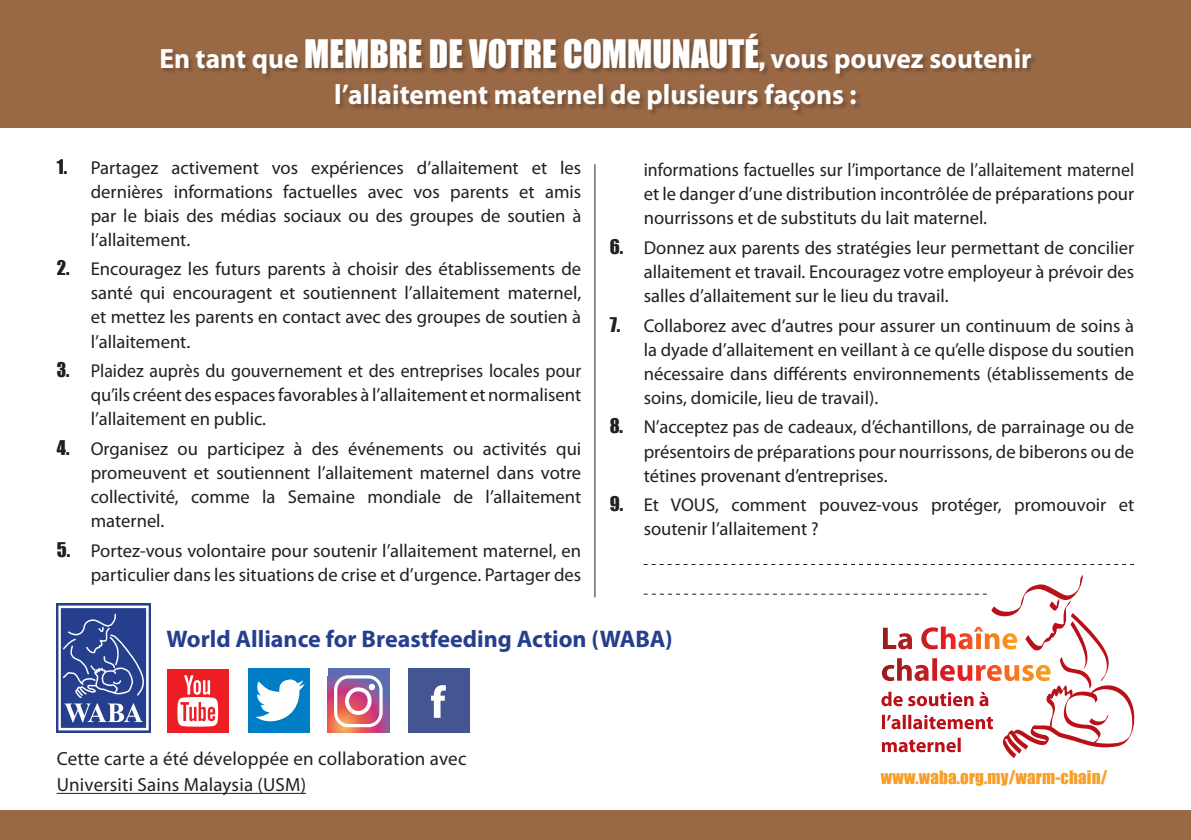
<style>
.page{position:relative;width:1191px;height:840px;background:#fff}
.page>*{position:absolute;margin:0;border:0;box-sizing:border-box;transform-origin:0 0}
.t1{font:36px "Impact";color:#fff}
.t2{font:700 28px/36px "Myriad Pro";color:#fff}
.t3{font:700 24px "Myriad Pro";color:#253f8e}
.t4{font:19px/26px "Myriad Pro";letter-spacing:.01em;color:#231f20}
.t5{font:18.6px/24px "Myriad Pro";color:#231f20;text-align:justify}
.t6{font:18.6px/24px "Myriad Pro";color:#231f20;text-align:justify;scale:.96 1}
.t7{font:17px "Impact";letter-spacing:.01em;color:#f89f28}
.s1{font-family:"Impact";font-weight:400;font-size:36px}
.s2{font-family:"Impact"}
</style>
<div class="page">
<div style="left:0;top:0;width:1191px;height:128px;background:#996844"></div>
<div style="left:159px;top:31px;width:879px;height:86px;background:#231f20;opacity:.3"></div>
<hr style="left:594px;top:164px;width:1px;height:433px;background:#231f20">
<div style="left:0;top:809px;width:1191px;height:30px;background:#996844"></div>
<hr style="left:57px;top:792px;width:249px;height:1px;background:#231f20">
<img style="left:57px;top:603px;width:93px;height:128px">
<div style="left:408px;top:668px;width:61px;height:64px;background:#435691"></div>
<svg style="left:431px;top:685px;width:15px;height:32px"></svg>
<div style="left:167px;top:668px;width:61px;height:64px;background:#ee1d23"></div>
<svg style="left:177px;top:675px;width:41px;height:51px"></svg>
<svg style="left:328px;top:668px;width:61px;height:64px;background:#af668c"></svg>
<div style="left:334px;top:675px;width:48px;height:51px;border:3px solid #fff;border-radius:13px"></div>
<div style="left:345px;top:686px;width:27px;height:28px;border:4px solid #fff;border-radius:50%"></div>
<svg style="left:369px;top:683px;width:6px;height:6px"></svg>
<div style="left:249px;top:668px;width:61px;height:64px;background:#007ec5"></div>
<svg style="left:255px;top:679px;width:49px;height:43px"></svg>
<svg style="left:643px;top:574px;width:492px;height:183px"></svg>
<h2 class="t2" style="left:159px;top:40px;width:166px">En tant que <span class="s1">MEMBRE</span></h2>
<h1 class="t1" style="left:429px;top:26px;width:77px">DE VOTRE</h1>
<h1 class="t1" style="left:563px;top:26px;width:21px">COMMUNAUTÉ</h1>
<h2 class="t2" style="left:334px;top:40px;width:699px;text-indent:425px"><span class="s1">,</span> vous pouvez soutenir l’allaitement maternel de plusieurs façons :</h2>
<p class="t5" style="left:91px;top:155px;width:492px;text-indent:-34px"><span class="s2">1.</span> Partagez activement vos expériences d’allaitement et les dernières informations factuelles avec vos parents et amis par le biais des médias sociaux ou des groupes de soutien à l’allaitement.</p>
<p class="t5" style="left:91px;top:257px;width:492px;text-indent:-34px"><span class="s2">2.</span> Encouragez les futurs parents à choisir des établissements de santé qui encouragent et soutiennent l’allaitement maternel, et mettez les parents en contact avec des groupes de soutien à l’allaitement.</p>
<p class="t6" style="left:91px;top:358px;width:512px;text-indent:-34px"><span class="s2">3.</span> Plaidez auprès du gouvernement et des entreprises locales pour qu’ils créent des espaces favorables à l’allaitement et normalisent l’allaitement en public.</p>
<p class="t5" style="left:91px;top:436px;width:492px;text-indent:-34px"><span class="s2">4.</span> Organisez ou participez à des événements ou activités qui promeuvent et soutiennent l’allaitement maternel dans votre collectivité, comme la Semaine mondiale de l’allaitement maternel.</p>
<p class="t5" style="left:57px;top:538px;width:526px;text-align:right"><span class="s2">5.</span> Portez-vous volontaire pour soutenir l’allaitement maternel, en particulier dans les situations de crise et d’urgence. Partager des</p>
<p class="t6" style="left:643px;top:157px;width:512px">informations factuelles sur l’importance de l’allaitement maternel et le danger d’une distribution incontrôlée de préparations pour nourrissons et de substituts du lait maternel.</p>
<p class="t5" style="left:643px;top:235px;width:492px;text-indent:-34px"><span class="s2">6.</span> Donnez aux parents des stratégies leur permettant de concilier allaitement et travail. Encouragez votre employeur à prévoir des salles d’allaitement sur le lieu du travail.</p>
<p class="t5" style="left:643px;top:313px;width:492px;text-indent:-34px"><span class="s2">7.</span> Collaborez avec d’autres pour assurer un continuum de soins à la dyade d’allaitement en veillant à ce qu’elle dispose du soutien nécessaire dans différents environnements (établissements de soins, domicile, lieu de travail).</p>
<p class="t5" style="left:643px;top:414px;width:492px;text-indent:-34px"><span class="s2">8.</span> N’acceptez pas de cadeaux, d’échantillons, de parrainage ou de présentoirs de préparations pour nourrissons, de biberons ou de tétines provenant d’entreprises.</p>
<p class="t5" style="left:643px;top:492px;width:492px;text-indent:-34px"><span class="s2">9.</span> Et VOUS, comment pouvez-vous protéger, promouvoir et soutenir l’allaitement ?</p>
<p class="t3" style="left:167px;top:622px;width:507px">World Alliance for Breastfeeding Action (WABA)</p>
<p class="t4" style="left:57px;top:745px;width:411px">Cette carte a été développée en collaboration avec<br>Universiti Sains Malaysia (USM)</p>
<p class="t7" style="left:881px;top:763px;width:228px">WWW.WABA.ORG.MY/WARM-CHAIN/</p>
</div>
